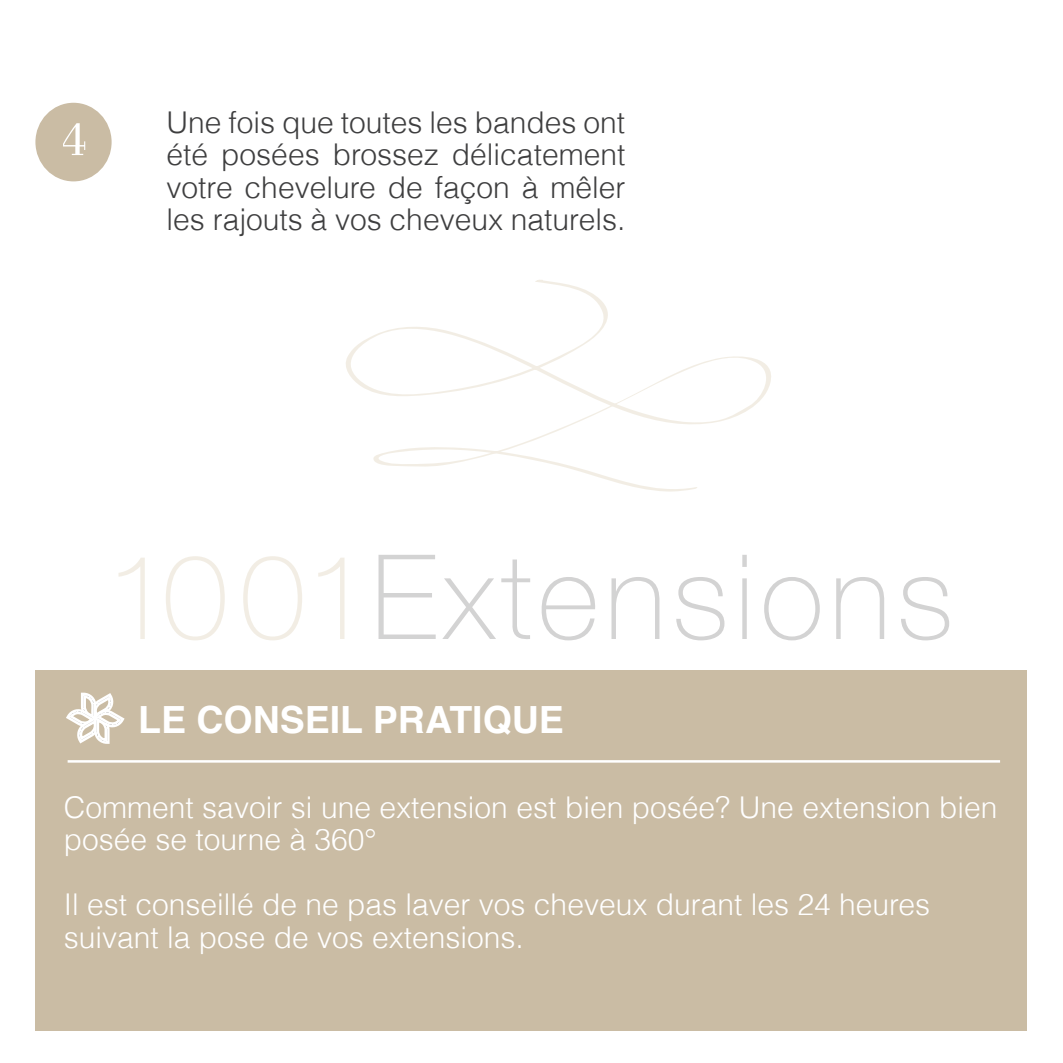
<style>
.page{position:relative;width:1063px;height:1063px;background:#fff}
.page>*{position:absolute;margin:0;border:0;box-sizing:border-box;transform-origin:0 0}
.t1{font:50px "Bodoni BT";color:#fff}
.t2{font:700 37.5px "Helvetica";color:#fff}
.t3{font:300 30px/32.5px "Helvetica";color:#fff}
.t4{font:300 30px/32.5px "Helvetica";color:#3e3e3f;text-align:justify}
</style>
<div class="page">
<div style="left:35px;top:103px;width:77px;height:78px;background:#cabca4;border-radius:50%"></div>
<hr style="left:1062px;top:0;width:1px;height:1063px;background:#cabca4">
<div style="left:35px;top:671px;width:992px;height:360px;background:#cabca4"></div>
<svg style="left:66px;top:692px;width:59px;height:52px"></svg>
<hr style="left:68px;top:760px;width:932px;height:3px;background:#fff">
<svg style="left:119px;top:558px;width:26px;height:81px"></svg>
<svg style="left:166px;top:556px;width:59px;height:84px"></svg>
<svg style="left:243px;top:556px;width:59px;height:84px"></svg>
<svg style="left:318px;top:558px;width:27px;height:81px"></svg>
<svg style="left:379px;top:555px;width:57px;height:84px"></svg>
<svg style="left:442px;top:559px;width:88px;height:80px"></svg>
<svg style="left:541px;top:577px;width:54px;height:63px"></svg>
<svg style="left:611px;top:577px;width:48px;height:62px"></svg>
<svg style="left:676px;top:577px;width:48px;height:63px"></svg>
<div style="left:742px;top:578px;width:5px;height:61px;background:#d3d3d3"></div>
<div style="left:742px;top:555px;width:5px;height:12px;background:#d3d3d3"></div>
<svg style="left:764px;top:577px;width:56px;height:63px"></svg>
<svg style="left:836px;top:577px;width:48px;height:62px"></svg>
<svg style="left:901px;top:577px;width:48px;height:63px"></svg>
<svg style="left:346px;top:280px;width:425px;height:212px"></svg>
<h1 class="t1" style="left:62px;top:108px;width:26px">4</h1>
<p class="t4" style="left:167px;top:105px;width:460px">U ne fois que toutes les bandes ont été posées brossez délicatement votre chevelure de façon à mêler les rajouts à vos cheveux naturels.</p>
<p class="t2" style="left:138px;top:689px;width:427px">LE CONSEIL PRATIQUE</p>
<p class="t3" style="left:64px;top:789px;width:935px">Comment savoir si une extension est bien posée? U ne extension bien posée se tourne à 360°</p>
<p class="t3" style="left:64px;top:887px;width:868px">I l est conseillé de ne pas laver vos cheveux durant les 24 heures suivant la pose de vos extensions.</p>
</div>
